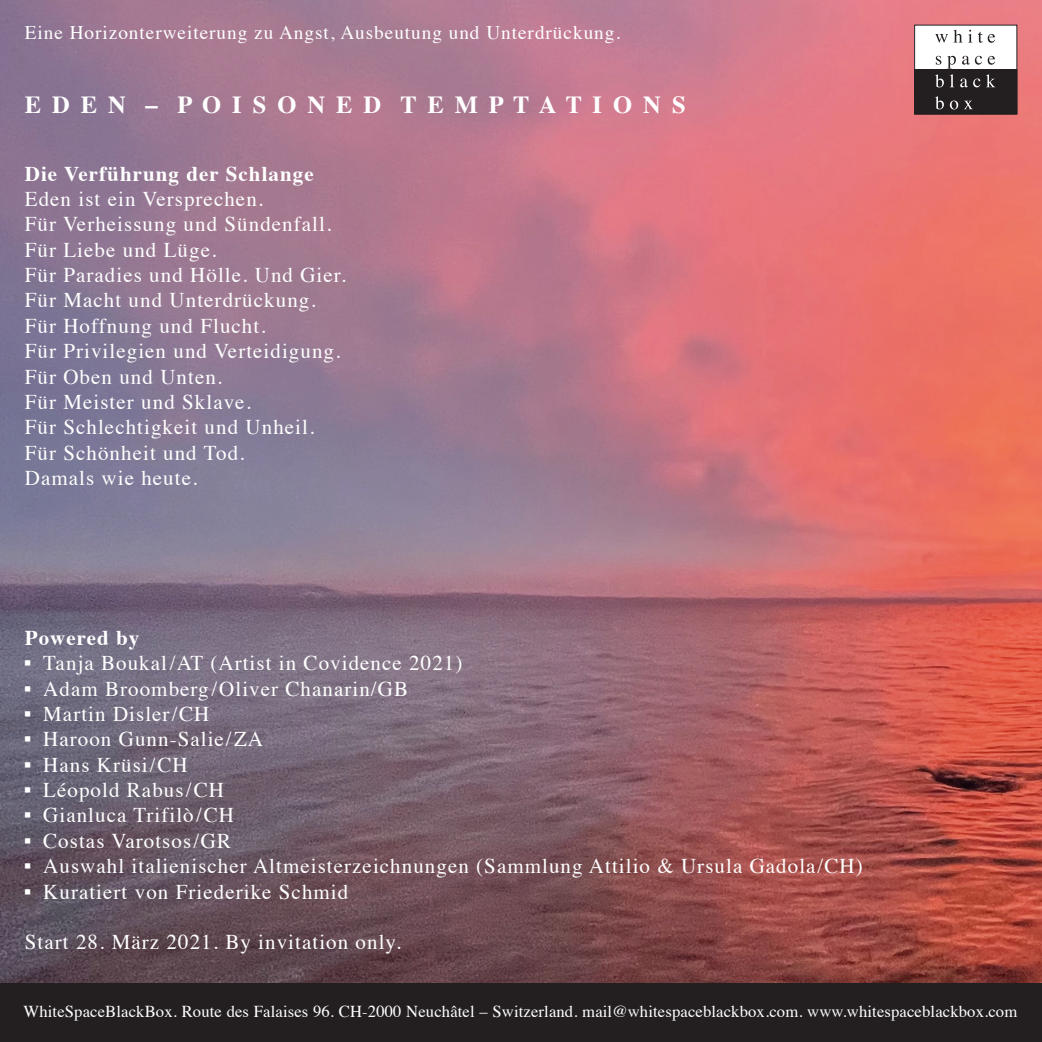
<style>
.page{position:relative;width:1042px;height:1042px;background:#fff}
.page>*{position:absolute;margin:0;border:0;box-sizing:border-box;transform-origin:0 0}
.t1{font:700 24.5px "Times";color:#fff}
.t2{font:21px/25.4px "Times";letter-spacing:.05em;color:#fff}
.t3{font:700 21px "Times";letter-spacing:.05em;color:#fff}
.t4{font:19.25px "Times";letter-spacing:.05em;color:#fff}
.t5{font:16.62px "Times";letter-spacing:.01em;color:#fff}
.s1{font-family:"Universal Std Newswith Comm Pi"}
</style>
<div class="page">
<img style="left:0;top:0;width:1042px;height:983px">
<div style="left:0;top:983px;width:1042px;height:59px;background:#231f20"></div>
<div style="left:914px;top:25px;width:103px;height:89px;background:#fff"></div>
<div style="left:914px;top:70px;width:103px;height:44px;background:#231f20"></div>
<svg style="left:935px;top:30px;width:27px;height:13px"></svg>
<svg style="left:968px;top:30px;width:4px;height:13px"></svg>
<svg style="left:978px;top:32px;width:17px;height:11px"></svg>
<svg style="left:935px;top:56px;width:60px;height:31px"></svg>
<svg style="left:935px;top:96px;width:9px;height:13px"></svg>
<svg style="left:950px;top:101px;width:8px;height:8px"></svg>
<svg style="left:964px;top:101px;width:8px;height:8px"></svg>
<p class="t4" style="left:25px;top:15px;width:597px">Eine Horizonterweiterung zu Angst, Ausbeutung und Unterdrückung.</p>
<p class="t1" style="left:25px;top:82px;width:662px">E D E N – P O I S O N E D T E M P T A T I O N S</p>
<p class="t3" style="left:25px;top:153px;width:290px">Die Verführung der Schlange</p>
<p class="t2" style="left:25px;top:184px;width:323px">Eden ist ein Versprechen.<br>Für Verheissung und Sündenfall.<br>Für Liebe und Lüge.<br>Für Paradies und Hölle. Und Gier.<br>Für Macht und Unterdrückung.<br>Für Hoffnung und Flucht.<br>Für Privilegien und Verteidigung.<br>Für Oben und Unten.<br>Für Meister und Sklave.<br>Für Schlechtigkeit und Unheil.<br>Für Schönheit und Tod.<br>Damals wie heute.</p>
<p class="t3" style="left:25px;top:617px;width:116px">Powered by</p>
<p class="t2" style="left:25px;top:648px;width:439px"><span class="s1">▪</span> Tanja Boukal/AT (Artist in Covidence 2021)</p>
<p class="t2" style="left:25px;top:674px;width:385px"><span class="s1">▪</span> Adam Broomberg/Oliver Chanarin/GB</p>
<p class="t2" style="left:25px;top:699px;width:186px"><span class="s1">▪</span> Martin Disler/CH</p>
<p class="t2" style="left:25px;top:725px;width:240px"><span class="s1">▪</span> Haroon Gunn-Salie/ZA</p>
<p class="t2" style="left:25px;top:750px;width:164px"><span class="s1">▪</span> Hans Krüsi/CH</p>
<p class="t2" style="left:25px;top:775px;width:201px"><span class="s1">▪</span> Léopold Rabus/CH</p>
<p class="t2" style="left:25px;top:801px;width:211px"><span class="s1">▪</span> Gianluca Trifilò/CH</p>
<p class="t2" style="left:25px;top:826px;width:208px"><span class="s1">▪</span> Costas Varotsos/GR</p>
<p class="t2" style="left:25px;top:851px;width:839px"><span class="s1">▪</span> Auswahl italienischer Altmeisterzeichnungen (Sammlung Attilio &amp; Ursula Gadola/CH)</p>
<p class="t2" style="left:25px;top:877px;width:325px"><span class="s1">▪</span> Kuratiert von Friederike Schmid</p>
<p class="t2" style="left:25px;top:928px;width:378px">Start 28. März 2021. By invitation only.</p>
<p class="t5" style="left:24px;top:996px;width:995px">WhiteSpaceBlackBox. Route des Falaises 96. CH-2000 Neuchâtel – Switzerland. mail@whitespaceblackbox.com. www.whitespaceblackbox.com</p>
</div>
